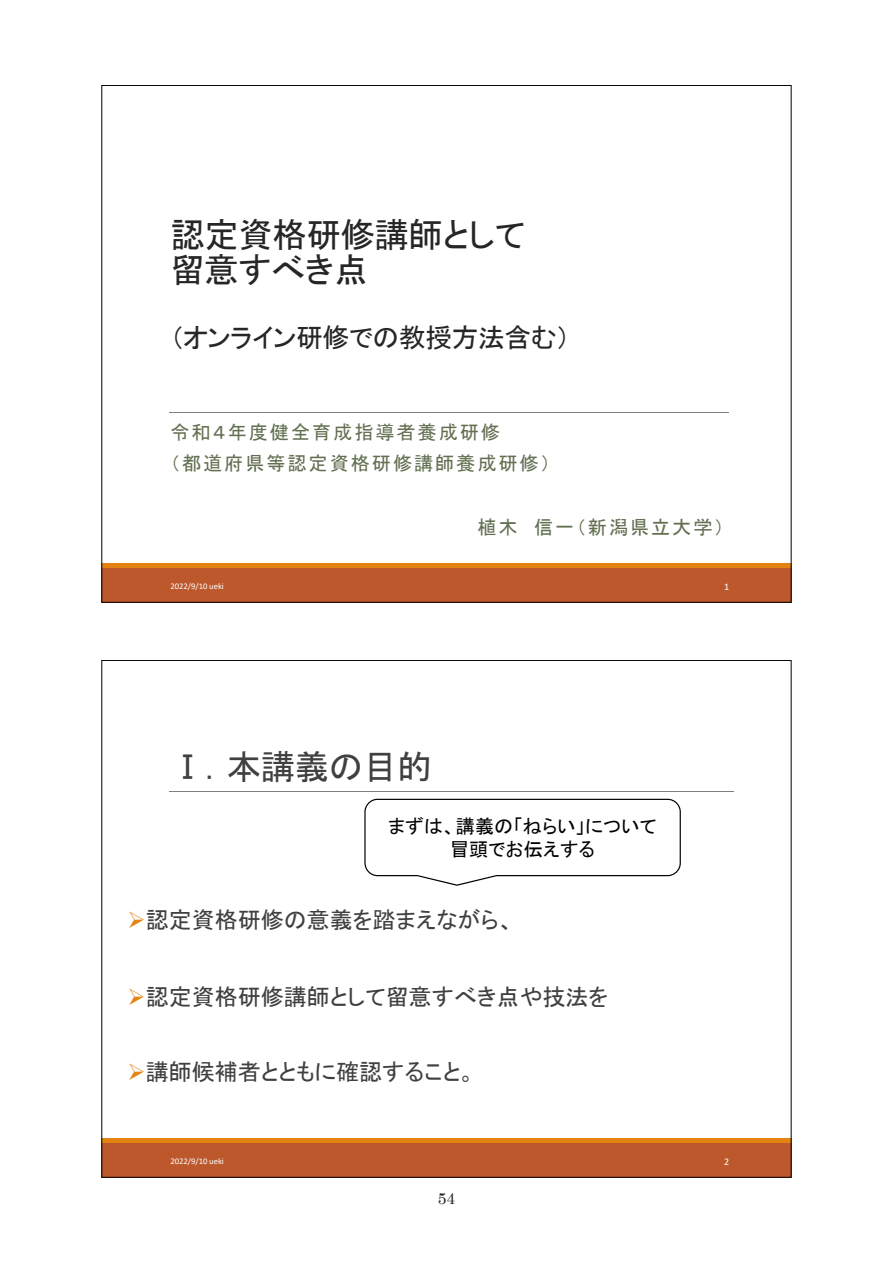
<style>
.page{position:relative;width:893px;height:1263px;background:#fff}
.page>*{position:absolute;margin:0;border:0;box-sizing:border-box;transform-origin:0 0}
.t1{font:34.5px/35.2px "MS P Gothic";letter-spacing:-.015em;color:#262626}
.t2{font:34.5px "MS P Gothic";letter-spacing:-.015em;color:#404040}
.t3{font:26.85px "MS P Gothic";letter-spacing:-.015em;color:#262626}
.t4{font:22.95px "MS P Gothic";color:#404040}
.t5{font:19.2px/31.8px "MS P Gothic";letter-spacing:.1em;color:#637052}
.t6{font:19.2px/23.1px "MS P Gothic";color:#000;text-align:center}
.t7{font:15.75px "Century";color:#231f20}
.t8{font:10.05px "Calibri";color:#fff}
.t9{font:8.55px "Calibri";color:#fff}
.s1{font-family:"MS Gothic"}
.s2{color:#e48412}
</style>
<div class="page">
<div style="left:102px;top:568px;width:690px;height:35px;background:#bd582c"></div>
<div style="left:101px;top:563px;width:690px;height:5px;background:#e48312"></div>
<hr style="left:170px;top:413px;width:559px;height:1px;background:#7f7f7f">
<div style="left:101px;top:1143px;width:691px;height:35px;background:#bd582c"></div>
<div style="left:101px;top:1138px;width:691px;height:5px;background:#e48312"></div>
<hr style="left:169px;top:791px;width:564px;height:1px;background:#7f7f7f">
<svg style="left:364px;top:799px;width:317px;height:87px"></svg>
<h1 class="t1" style="left:170px;top:217px;width:357px">認定資格研修講師として留意すべき点</h1>
<p class="t3" style="left:170px;top:324px;width:401px">（オンライン研修での教授方法含む）</p>
<p class="t5" style="left:171px;top:416px;width:381px">令和４年度健全育成指導者養成研修<br>（都道府県等認定資格研修講師養成研修）</p>
<p class="t5" style="left:477px;top:511px;width:248px">植木 信一（新潟県立大学）</p>
<p class="t9" style="left:170px;top:581px;width:55px">2022/9/10 ueki</p>
<p class="t8" style="left:724px;top:579px;width:7px">1</p>
<h1 class="t2" style="left:170px;top:750px;width:263px"><span class="s1">Ⅰ</span>．本講義の目的</h1>
<p class="t6" style="left:388px;top:814px;width:270px">まずは、講義の「ねらい」について冒頭でお伝えする</p>
<p class="t4" style="left:127px;top:909px;width:388px"><span class="s2">➢</span>認定資格研修の意義を踏まえながら、</p>
<p class="t4" style="left:127px;top:985px;width:482px"><span class="s2">➢</span>認定資格研修講師として留意すべき点や技法を</p>
<p class="t4" style="left:127px;top:1060px;width:350px"><span class="s2">➢</span>講師候補者とともに確認すること。</p>
<p class="t9" style="left:170px;top:1155px;width:55px">2022/9/10 ueki</p>
<p class="t7" style="left:438px;top:1185px;width:19px">54</p>
<p class="t8" style="left:724px;top:1154px;width:7px">2</p>
</div>
